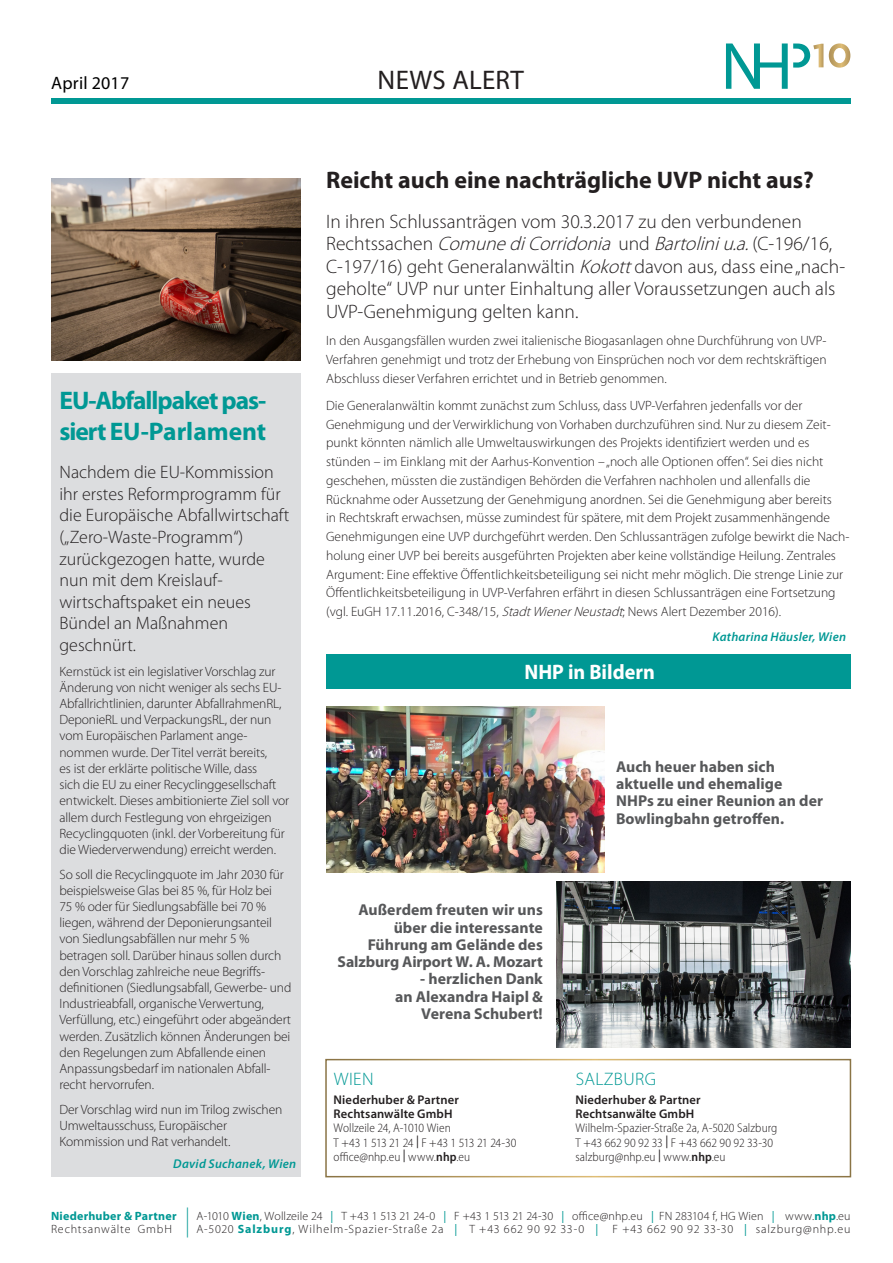
<style>
.page{position:relative;width:893px;height:1263px;background:#fff}
.page>*{position:absolute;margin:0;border:0;box-sizing:border-box;transform-origin:0 0}
.t1{font:30px "Myriad Pro";color:#009894;scale:.4 1}
.t2{font:27px "Myriad Pro";letter-spacing:.005em;color:#231f20}
.Überschrift_1_-_Petr{font:700 25.5px/30.6px "Myriad Pro";letter-spacing:-.04em;color:#009894}
.Überschrift_1_-_schw{font:700 24px "Myriad Pro";color:#231f20}
.Überschrift_1_-_Petr-2{font:700 21px "Myriad Pro";color:#fff;scale:.96 1}
.Überschrift_1_-_schw-2{font:300 19.5px/22.5px "Myriad Pro";color:#231f20}
.Überschrift_1_-_Petr-3{font:300 18.15px "Myriad Pro";letter-spacing:.02em;color:#009894}
.Kleine_schwarze_Über{font:300 18px/21.6px "Myriad Pro";color:#231f20}
.t3{font:18px "Myriad Pro";letter-spacing:.01em;color:#000}
.t4{font:700 15.75px/17.2px "Myriad Pro";color:#57585a;text-align:right}
.Fließtext{font:300 13.5px/18.8px "Myriad Pro";color:#231f20;text-align:justify}
.Einleitung_-_schwarz{font:300 13.5px/16.2px "Myriad Pro";letter-spacing:-.01em;color:#231f20}
.Überschrift_1_-_Petr-4{font:italic 600 12.75px "Myriad Pro";letter-spacing:.02em;color:#009894}
.t5{font:300 semi-condensed 12.6px "Myriad Pro";color:#231f20}
.t6{font:600 12.6px/14.1px "Myriad Pro";letter-spacing:.01em;color:#231f20}
.t7{font:300 semi-condensed 12.6px "Myriad Pro";letter-spacing:-.035em;color:#231f20}
.t8{font:300 12px "Myriad Pro";color:#231f20}
.t9{font:300 12px "Myriad Pro";letter-spacing:.07em;color:#231f20}
.t10{font:700 12px "Myriad Pro";letter-spacing:.02em;color:#009894}
.t11{font:300 12px "Myriad Pro";letter-spacing:.05em;color:#231f20}
.s1{font-style:italic}
.s2{font-weight:400}
.s3{font-weight:600}
.s4{font-weight:700;color:#009894}
.s5{font-weight:400;color:#009894}
</style>
<div class="page">
<div style="left:51px;top:99px;width:799px;height:5px;background:#009894"></div>
<svg style="left:726px;top:43px;width:97px;height:46px"></svg>
<svg style="left:829px;top:43px;width:21px;height:25px"></svg>
<div style="left:51px;top:373px;width:249px;height:804px;background:#dcdddf"></div>
<div style="left:325px;top:1059px;width:526px;height:118px;border:2px solid #fff"></div>
<img style="left:51px;top:179px;width:249px;height:182px">
<div style="left:326px;top:654px;width:524px;height:34px;background:#009894"></div>
<img style="left:326px;top:707px;width:279px;height:166px">
<img style="left:556px;top:882px;width:294px;height:166px">
<h3 class="t3" style="left:51px;top:71px;width:79px">April 2017</h3>
<h2 class="t2" style="left:378px;top:63px;width:148px">NEWS ALERT</h2>
<p class="Überschrift_1_-_Petr" style="left:60px;top:384px;width:208px">EU-Abfallpaket pas&shy;siert EU-Parlament</p>
<p class="Kleine_schwarze_Über" style="left:60px;top:462px;width:231px">Nachdem die EU-Kommission ihr erstes Reformprogramm für die Europäische Abfallwirtschaft („Zero-Waste-Programm“) zurückgezogen hatte, wurde nun mit dem Kreislauf&shy;wirtschaftspaket ein neues<br>Bündel an Maßnahmen geschnürt.</p>
<p class="Einleitung_-_schwarz" style="left:60px;top:663px;width:231px">Kernstück ist ein legislativer Vorschlag zur Änderung von nicht weniger als sechs EU-Abfallrichtlinien, darunter AbfallrahmenRL, DeponieRL und VerpackungsRL, der nun vom Europäischen Parlament ange&shy;nommen wurde. Der Titel verrät bereits,<br>es ist der erklärte politische Wille, dass<br>sich die EU zu einer Recyclinggesellschaft entwickelt. Dieses ambitionierte Ziel soll vor allem durch Festlegung von ehrgeizigen Recyclingquoten (inkl. der Vorbereitung für die Wiederverwendung) erreicht werden.</p>
<p class="Einleitung_-_schwarz" style="left:60px;top:866px;width:233px">So soll die Recyclingquote im Jahr 2030 für beispielsweise Glas bei 85 %, für Holz bei<br>75 % oder für Siedlungsabfälle bei 70 % liegen, während der Deponierungsanteil von Siedlungsabfällen nur mehr 5 % betragen soll. Darüber hinaus sollen durch den Vorschlag zahlreiche neue Begriffs&shy;definitionen (Siedlungsabfall, Gewerbe- und Industrieabfall, organische Verwertung, Verfüllung, etc.) eingeführt oder abgeändert werden. Zusätzlich können Änderungen bei den Regelungen zum Abfallende einen Anpassungsbedarf im nationalen Abfall&shy;recht hervorrufen.</p>
<p class="Einleitung_-_schwarz" style="left:60px;top:1101px;width:224px">Der Vorschlag wird nun im Trilog zwischen<br>Umweltausschuss, Europäischer<br>Kommission und Rat verhandelt.</p>
<p class="Überschrift_1_-_Petr-4" style="left:173px;top:1156px;width:124px">David Suchanek, Wien</p>
<p class="Überschrift_1_-_schw" style="left:326px;top:165px;width:489px">Reicht auch eine nachträgliche UVP nicht aus?</p>
<p class="Überschrift_1_-_schw-2" style="left:326px;top:210px;width:521px">In ihren Schlussanträgen vom 30.3.2017 zu den verbundenen<br>R e c h t s s a c h e n <span class="s1">ComunediCorridonia</span> u n d <span class="s1">Bartolini u.a.</span>(C - 1 9 6/ 1 6 , C-197/16) geht Generalanwältin <span class="s1">Kokott</span>davon aus, dass eine „nach&shy;geholte“ UVP nur unter Einhaltung aller Voraussetzungen auch als UVP-Genehmigung gelten kann.</p>
<p class="Fließtext" style="left:326px;top:331px;width:502px">In den Ausgangsfällen wurden zwei italienische Biogasanlagen ohne Durchführung von UVP-Verfahren genehmigt und trotz der Erhebung von Einsprüchen noch vor dem rechtskräftigen Abschluss dieser Verfahren errichtet und in Betrieb genommen.</p>
<p class="Fließtext" style="left:326px;top:396px;width:525px;text-align:left">Die Generalanwältin kommt zunächst zum Schluss, dass UVP-Verfahren jedenfalls vor der Genehmigung und der Verwirklichung von Vorhaben durchzuführen sind. Nur zu diesem Zeit&shy;punkt könnten nämlich alle Umweltauswirkungen des Projekts identifiziert werden und es stünden – im Einklang mit der Aarhus-Konvention – „noch alle Optionen offen“. Sei dies nicht geschehen, müssten die zuständigen Behörden die Verfahren nachholen und allenfalls die Rücknahme oder Aussetzung der Genehmigung anordnen. Sei die Genehmigung aber bereits<br>in Rechtskraft erwachsen, müsse zumindest für spätere, mit dem Projekt zusammenhängende Genehmigungen eine UVP durchgeführt werden. Den Schlussanträgen zufolge bewirkt die Nach&shy;holung einer UVP bei bereits ausgeführten Projekten aber keine vollständige Heilung. Zentrales Argument: Eine effektive Öffentlichkeitsbeteiligung sei nicht mehr möglich. Die strenge Linie zur Öffentlichkeitsbeteiligung in UVP-Verfahren erfährt in diesen Schlussanträgen eine Fortsetzung (vgl. EuGH 17.11.2016, C-348/15, <span class="s1">StadtWienerNeustadt</span>; News Alert Dezember 2016).</p>
<p class="Überschrift_1_-_Petr-2" style="left:524px;top:658px;width:137px">NHP in Bildern</p>
<p class="Überschrift_1_-_Petr-4" style="left:713px;top:629px;width:135px">Katharina Häusler, Wien</p>
<p class="t4" style="left:338px;top:901px;width:207px">Außerdem freuten wir uns über die interessante<br>Führung am Gelände des<br>Salzburg Airport W. A. Mozart</p>
<p class="t4" style="left:395px;top:970px;width:149px">- herzlichen Dank<br>an Alexandra Haipl &amp;<br>Verena Schubert!</p>
<p class="Überschrift_1_-_Petr-3" style="left:334px;top:1069px;width:41px">WIEN</p>
<p class="t6" style="left:334px;top:1092px;width:127px">Niederhuber &amp; Partner<br>Rechtsanwälte GmbH</p>
<p class="t5" style="left:334px;top:1120px;width:119px">Wollzeile 24, A-1010 Wien</p>
<p class="t7" style="left:334px;top:1135px;width:184px">T +43 1 513 21 24 <span class="s2">|</span> F +43 1 513 21 24-30</p>
<p class="t5" style="left:334px;top:1149px;width:138px">office@nhp.eu <span class="s2">|</span> www.<span class="s3">nhp</span>.eu</p>
<p class="t4" style="left:616px;top:757px;width:209px;text-align:left">Auch heuer haben sich aktuelle und ehemalige<br>NHPs zu einer Reunion an der<br>Bowlingbahn getroffen.</p>
<p class="Überschrift_1_-_Petr-3" style="left:576px;top:1069px;width:82px">SALZBURG</p>
<p class="t6" style="left:575px;top:1092px;width:127px">Niederhuber &amp; Partner<br>Rechtsanwälte GmbH</p>
<p class="t5" style="left:575px;top:1120px;width:203px">Wilhelm-Spazier-Straße 2a, A-5020 Salzburg</p>
<p class="t5" style="left:575px;top:1135px;width:199px">T +43 662 90 92 33 <span class="s2">|</span> F +43 662 90 92 33-30</p>
<p class="t5" style="left:575px;top:1149px;width:152px">salzburg@nhp.eu <span class="s2">|</span> www.<span class="s3">nhp</span>.eu</p>
<h1 class="t1" style="left:186px;top:1201px;width:9px">|</h1>
<p class="t10" style="left:51px;top:1207px;width:127px">Niederhuber &amp; Partner</p>
<p class="t8" style="left:197px;top:1209px;width:656px">A-1010 <span class="s4">Wien</span>, Wollzeile 24 <span class="s5">|</span> T +43 1 513 21 24-0 <span class="s5">|</span> F +43 1 513 21 24-30 <span class="s5">|</span> office@nhp.eu <span class="s5">|</span> FN 283104 f, HG Wien <span class="s5">|</span> www.<span class="s4">nhp</span>.eu</p>
<p class="t11" style="left:51px;top:1222px;width:122px">Rechtsanwälte GmbH</p>
<p class="t9" style="left:197px;top:1222px;width:655px">A-5020 <span class="s4">Salzburg</span>, Wilhelm-Spazier-Straße 2a <span class="s5">|</span> T +43 662 90 92 33-0 <span class="s5">|</span> F +43 662 90 92 33-30 <span class="s5">|</span> salzburg@nhp.eu</p>
</div>
